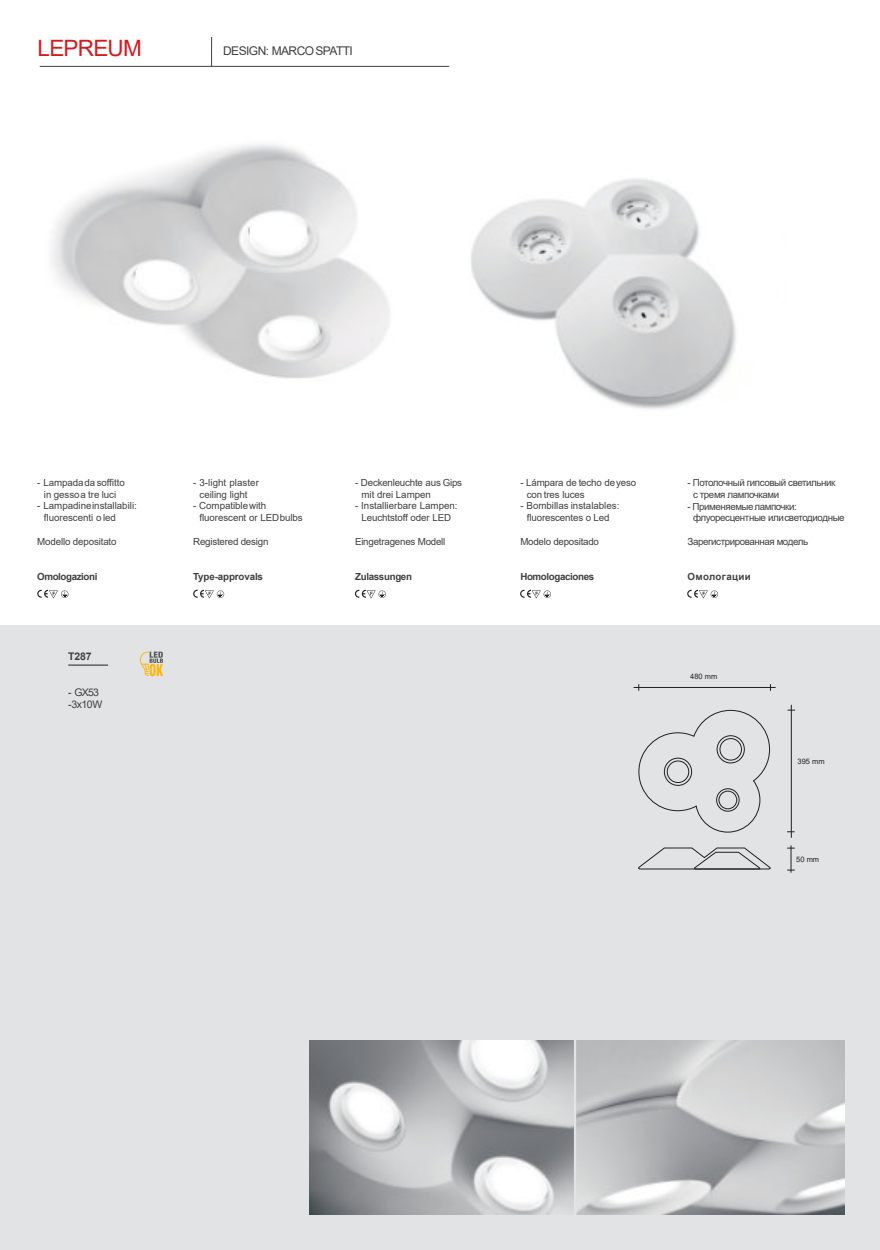
<style>
.page{position:relative;width:880px;height:1250px;background:#fff}
.page>*{position:absolute;margin:0;border:0;box-sizing:border-box;transform-origin:0 0}
.t1{font:22.5px "Arial";letter-spacing:-.035em;color:#d71920}
.t2{font:12px "Arial";letter-spacing:-.045em;color:#403f41}
.t3{font:10.5px/12px "Arial";letter-spacing:-.04em;color:#403f41}
.t4{font:700 10.5px "Arial";color:#403f41}
.t5{font:9.75px/11.7px "Arial";letter-spacing:-.015em;color:#403f41;text-align:center}
.t6{font:9.75px/11.7px "Arial";letter-spacing:-.04em;color:#403f41}
.t7{font:9.75px/11.7px "Arial";letter-spacing:-.045em;color:#403f41}
.t8{font:700 9.75px "Arial";letter-spacing:-.035em;color:#403f41}
.t9{font:700 9.75px "Arial";letter-spacing:-.01em;color:#403f41}
.t10{font:700 9.75px "Arial";letter-spacing:.04em;color:#403f41}
.t11{font:7.5px "Arial";color:#231f20}
</style>
<div class="page">
<div style="left:0;top:625px;width:879px;height:624px;background:#e2e3e4"></div>
<svg style="left:37px;top:589px;width:31px;height:9px"></svg>
<svg style="left:193px;top:589px;width:31px;height:9px"></svg>
<svg style="left:355px;top:589px;width:31px;height:9px"></svg>
<svg style="left:520px;top:589px;width:31px;height:9px"></svg>
<svg style="left:687px;top:589px;width:31px;height:9px"></svg>
<hr style="left:68px;top:664px;width:40px;height:1px;background:#231f20">
<hr style="left:40px;top:66px;width:409px;height:1px;background:#403f41">
<hr style="left:211px;top:37px;width:1px;height:30px;background:#403f41">
<svg style="left:787px;top:845px;width:7px;height:27px"></svg>
<hr style="left:791px;top:704px;width:1px;height:133px;background:#231f20">
<hr style="left:633px;top:687px;width:142px;height:1px;background:#231f20">
<svg style="left:638px;top:709px;width:132px;height:123px"></svg>
<div style="left:716px;top:788px;width:23px;height:23px;border:1px solid #231f20;border-radius:50%"></div>
<div style="left:718px;top:790px;width:19px;height:19px;border:1px solid #231f20;border-radius:50%"></div>
<svg style="left:638px;top:847px;width:133px;height:22px"></svg>
<svg style="left:140px;top:651px;width:23px;height:25px"></svg>
<img style="left:51px;top:144px;width:339px;height:235px">
<img style="left:471px;top:178px;width:265px;height:231px">
<img style="left:309px;top:1040px;width:535px;height:174px">
<hr style="left:574px;top:1028px;width:2px;height:201px;background:#e2e3e4">
<h1 class="t1" style="left:38px;top:40px;width:106px">LEPREUM</h1>
<p class="t2" style="left:223px;top:47px;width:131px">DESIGN: MARCO SPATTI</p>
<p class="t5" style="left:37px;top:477px;width:89px">- Lampadada soffitto in gessoa tre luci</p>
<p class="t5" style="left:44px;top:501px;width:94px;text-align:left;text-indent:-7px">- Lampadineinstallabili: fluorescenti o led</p>
<p class="t5" style="left:37px;top:536px;width:81px">Modello depositato</p>
<p class="t8" style="left:37px;top:572px;width:62px">Omologazioni</p>
<p class="t4" style="left:68px;top:652px;width:25px">T287</p>
<p class="t3" style="left:68px;top:687px;width:36px">- GX53 -3x10W</p>
<p class="t5" style="left:193px;top:477px;width:67px">- 3-light plaster ceiling light</p>
<p class="t5" style="left:199px;top:501px;width:105px;text-align:left;text-indent:-6px">- Compatiblewith fluorescent or LEDbulbs</p>
<p class="t5" style="left:193px;top:536px;width:77px">Registered design</p>
<p class="t9" style="left:193px;top:572px;width:71px">Type-approvals</p>
<p class="t5" style="left:361px;top:477px;width:102px;text-align:left;text-indent:-6px">- Deckenleuchte aus Gips mit drei Lampen</p>
<p class="t5" style="left:355px;top:501px;width:104px">- Installierbare Lampen:<br>Leuchtstoff oder LED</p>
<p class="t5" style="left:355px;top:536px;width:92px">Eingetragenes Modell</p>
<p class="t8" style="left:355px;top:572px;width:58px">Zulassungen</p>
<p class="t5" style="left:526px;top:477px;width:111px;text-align:left;text-indent:-6px">- Lámpara de techo deyeso con tres luces</p>
<p class="t5" style="left:520px;top:501px;width:101px">- Bombillas instalables: fluorescentes o Led</p>
<p class="t5" style="left:520px;top:536px;width:80px">Modelo depositado</p>
<p class="t8" style="left:520px;top:572px;width:75px">Homologaciones</p>
<p class="t6" style="left:693px;top:478px;width:144px;text-indent:-6px">- Потолочный гипсовый светильник с тремя лампочками</p>
<p class="t7" style="left:693px;top:501px;width:153px;text-indent:-6px">- Применяемыелампочки: флуоресцентные илисветодиодные</p>
<p class="t6" style="left:687px;top:536px;width:122px">Зарегистрированная модель</p>
<p class="t10" style="left:687px;top:572px;width:65px">Омологации</p>
<p class="t11" style="left:690px;top:673px;width:29px">480 mm</p>
<p class="t11" style="left:797px;top:758px;width:29px">395 mm</p>
<p class="t11" style="left:796px;top:857px;width:24px">50 mm</p>
</div>
